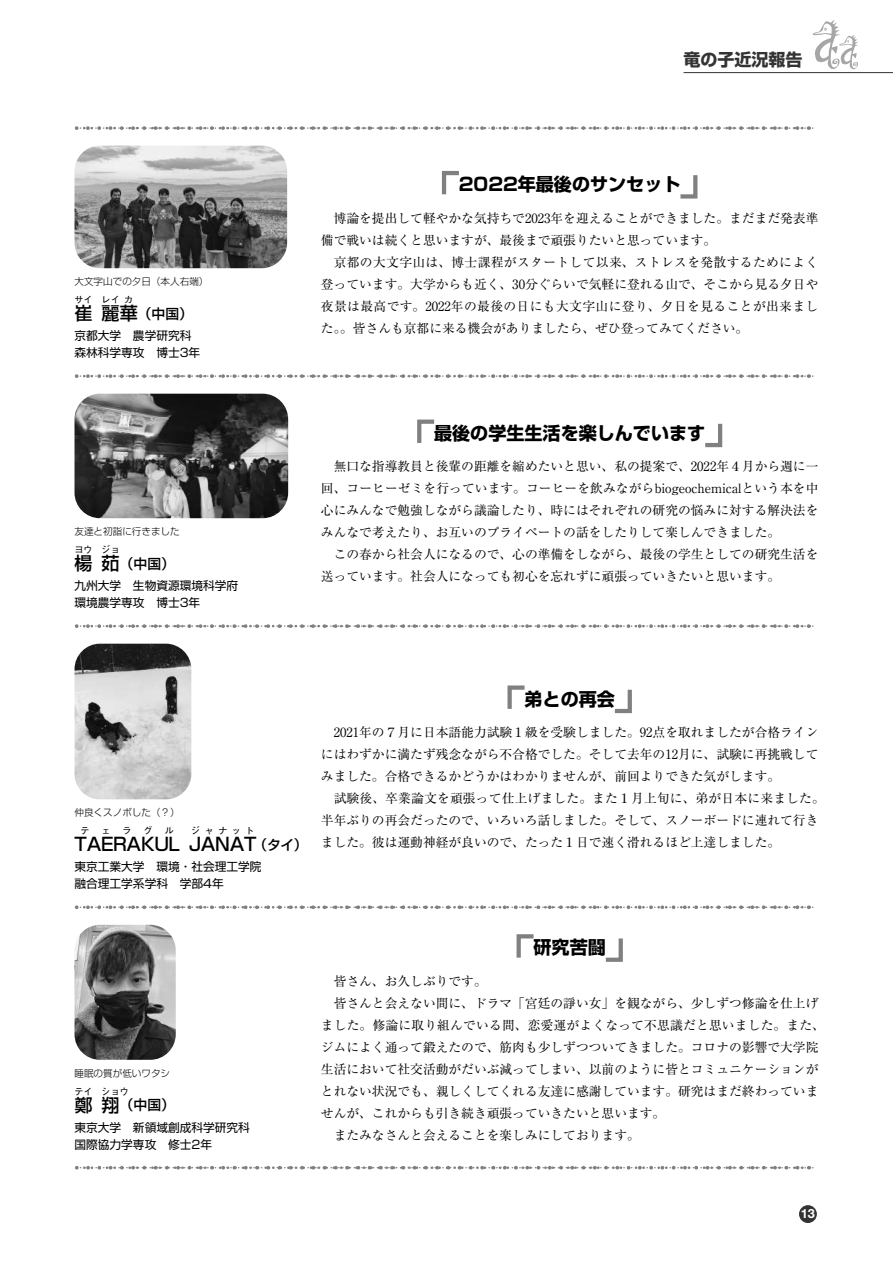
<style>
.page{position:relative;width:893px;height:1263px;background:#fff}
.page>*{position:absolute;margin:0;border:0;box-sizing:border-box;transform-origin:0 0}
.t1{font:700 18px "Shin Go Pr 6";color:#000}
.t2{font:500 18px "Shin Go Pr 6";letter-spacing:-.02em;color:#000}
.t3{font:700 16.95px "Shin Go Pr 6";color:#333}
.t4{font:500 13.8px "Shin Go Pr 6";color:#000}
.t5{font:12.75px/22px "Ryumin Pr 6";color:#000}
.t6{font:700 12.75px "Helvetica Neue LT Std";color:#fff}
.t7{font:11.7px/17px "Shin Go Pr 6";color:#000}
.t8{font:300 9.6px "Shin Go Pr 6";color:#000}
.t9{font:500 9px "Shin Go Pr 6";color:#000}
.s1{font-size:13.8px}
</style>
<div class="page">
<div style="left:799px;top:1205px;width:18px;height:18px;background:#333;border-radius:50%"></div>
<svg style="left:813px;top:20px;width:45px;height:49px"></svg>
<hr style="left:684px;top:72px;width:209px;height:1px;background:#333">
<svg style="left:77px;top:126px;width:737px;height:4px"></svg>
<svg style="left:77px;top:1166px;width:737px;height:3px"></svg>
<svg style="left:77px;top:374px;width:737px;height:4px"></svg>
<svg style="left:77px;top:624px;width:737px;height:4px"></svg>
<svg style="left:77px;top:905px;width:737px;height:4px"></svg>
<svg style="left:441px;top:171px;width:18px;height:24px"></svg>
<svg style="left:680px;top:175px;width:18px;height:24px"></svg>
<img style="left:75px;top:146px;width:212px;height:122px">
<svg style="left:417px;top:419px;width:18px;height:24px"></svg>
<svg style="left:705px;top:423px;width:18px;height:25px"></svg>
<img style="left:75px;top:394px;width:213px;height:124px">
<svg style="left:507px;top:685px;width:18px;height:24px"></svg>
<svg style="left:614px;top:689px;width:18px;height:25px"></svg>
<img style="left:75px;top:644px;width:116px;height:155px">
<svg style="left:516px;top:934px;width:18px;height:24px"></svg>
<svg style="left:605px;top:938px;width:18px;height:24px"></svg>
<img style="left:75px;top:925px;width:101px;height:135px">
<p class="t8" style="left:75px;top:274px;width:135px">大文字山での夕日（本人右端）</p>
<p class="t9" style="left:75px;top:292px;width:20px">サイ</p>
<p class="t9" style="left:102px;top:292px;width:20px">レイ</p>
<p class="t9" style="left:124px;top:292px;width:11px">カ</p>
<h1 class="t2" style="left:102px;top:299px;width:38px">麗華</h1>
<h1 class="t2" style="left:75px;top:299px;width:20px">崔</h1>
<p class="t4" style="left:138px;top:302px;width:57px">（中国）</p>
<p class="t7" style="left:75px;top:326px;width:127px">京都大学　農学研究科森林科学専攻　博士3年</p>
<p class="t8" style="left:75px;top:524px;width:107px">友達と初詣に行きました</p>
<p class="t9" style="left:102px;top:542px;width:20px">ジョ</p>
<p class="t9" style="left:75px;top:542px;width:20px">ヨウ</p>
<h1 class="t2" style="left:75px;top:549px;width:20px">楊</h1>
<h1 class="t2" style="left:102px;top:549px;width:20px">茹</h1>
<p class="t4" style="left:120px;top:552px;width:57px">（中国）</p>
<p class="t7" style="left:75px;top:576px;width:165px">九州大学　生物資源環境科学府環境農学専攻　博士3年</p>
<h2 class="t3" style="left:684px;top:46px;width:121px">竜の子近況報告</h2>
<h1 class="t1" style="left:459px;top:170px;width:223px">2022年最後のサンセット</h1>
<p class="t5" style="left:321px;top:206px;width:499px;text-indent:13px">博論を提出して軽やかな気持ちで2023年を迎えることができました。まだまだ発表準備で戦いは続くと思いますが、最後まで頑張りたいと思っています。</p>
<p class="t5" style="left:321px;top:250px;width:499px;text-align:justify;text-indent:13px">京都の大文字山は、博士課程がスタートして以来、ストレスを発散するためによく登っています。大学からも近く、30分ぐらいで気軽に登れる山で、そこから見る夕日や夜景は最高です。2022年の最後の日にも大文字山に登り、夕日を見ることが出来ました。。皆さんも京都に来る機会がありましたら、ぜひ登ってみてください。</p>
<h1 class="t1" style="left:434px;top:419px;width:273px">最後の学生生活を楽しんでいます</h1>
<p class="t5" style="left:321px;top:455px;width:499px;text-align:justify;text-indent:13px">無口な指導教員と後輩の距離を縮めたいと思い、私の提案で、2022年4月から週に一回、コーヒーゼミを行っています。コーヒーを飲みながらbiogeochemicalという本を中心にみんなで勉強しながら議論したり、時にはそれぞれの研究の悩みに対する解決法をみんなで考えたり、お互いのプライペートの話をしたりして楽しんできました。</p>
<p class="t5" style="left:321px;top:543px;width:499px;text-indent:13px">この春から社会人になるので、心の準備をしながら、最後の学生としての研究生活を送っています。社会人になっても初心を忘れずに頑張っていきたいと思います。</p>
<h1 class="t1" style="left:524px;top:684px;width:92px">弟との再会</h1>
<p class="t5" style="left:321px;top:721px;width:499px;text-align:justify;text-indent:13px">2021年の7月に日本語能力試験1級を受験しました。92点を取れましたが合格ラインにはわずかに満たず残念ながら不合格でした。そして去年の12月に、試験に再挑戦してみました。合格できるかどうかはわかりませんが、前回よりできた気がします。</p>
<p class="t5" style="left:321px;top:787px;width:505px;text-indent:13px">試験後、卒業論文を頑張って仕上げました。また1月上旬に、弟が日本に来ました。半年ぶりの再会だったので、いろいろ話しました。そして、スノーボードに連れて行き</p>
<p class="t8" style="left:75px;top:805px;width:107px">仲良くスノボした（？）</p>
<p class="t9" style="left:81px;top:823px;width:11px">テ</p>
<p class="t9" style="left:102px;top:823px;width:11px">ェ</p>
<p class="t9" style="left:123px;top:823px;width:11px">ラ</p>
<p class="t9" style="left:144px;top:823px;width:11px">グ</p>
<p class="t9" style="left:165px;top:823px;width:11px">ル</p>
<p class="t9" style="left:191px;top:823px;width:65px">ジャナット</p>
<p class="t7" style="left:75px;top:857px;width:189px">東京工業大学　環境・社会理工学院融合理工学系学科　学部4年</p>
<h1 class="t2" style="left:74px;top:830px;width:235px">TAERAKUL JANAT<span class="s1">（タイ）</span></h1>
<p class="t5" style="left:321px;top:831px;width:461px">ました。彼は運動神経が良いので、たった1日で速く滑れるほど上達しました。</p>
<p class="t8" style="left:75px;top:1065px;width:97px">睡眠の質が低いワタシ</p>
<p class="t9" style="left:102px;top:1084px;width:29px">ショウ</p>
<p class="t9" style="left:75px;top:1084px;width:20px">テイ</p>
<h1 class="t2" style="left:102px;top:1090px;width:20px">翔</h1>
<h1 class="t2" style="left:75px;top:1090px;width:20px">鄭</h1>
<p class="t4" style="left:120px;top:1094px;width:57px">（中国）</p>
<p class="t7" style="left:75px;top:1118px;width:177px">東京大学　新領域創成科学研究科国際協力学専攻　修士2年</p>
<h1 class="t1" style="left:534px;top:933px;width:74px">研究苦闘</h1>
<p class="t5" style="left:334px;top:969px;width:155px">皆さん、お久しぶりです。</p>
<p class="t5" style="left:334px;top:991px;width:486px">皆さんと会えない間に、ドラマ「宮廷の諍い女」を観ながら、少しずつ修論を仕上げ</p>
<p class="t5" style="left:321px;top:1013px;width:505px">ました。修論に取り組んでいる間、恋愛運がよくなって不思議だと思いました。また、</p>
<p class="t5" style="left:321px;top:1035px;width:499px">ジムによく通って鍛えたので、筋肉も少しずつついてきました。コロナの影響で大学院</p>
<p class="t5" style="left:321px;top:1057px;width:499px">生活において社交活動がだいぶ減ってしまい、以前のように皆とコミュニケーションが</p>
<p class="t5" style="left:321px;top:1080px;width:499px">とれない状況でも、親しくしてくれる友達に感謝しています。研究はまだ終わっていま</p>
<p class="t5" style="left:321px;top:1102px;width:346px">せんが、これからも引き続き頑張っていきたいと思います。</p>
<p class="t5" style="left:334px;top:1124px;width:308px">またみなさんと会えることを楽しみにしております。</p>
<p class="t6" style="left:801px;top:1206px;width:16px">13</p>
</div>
